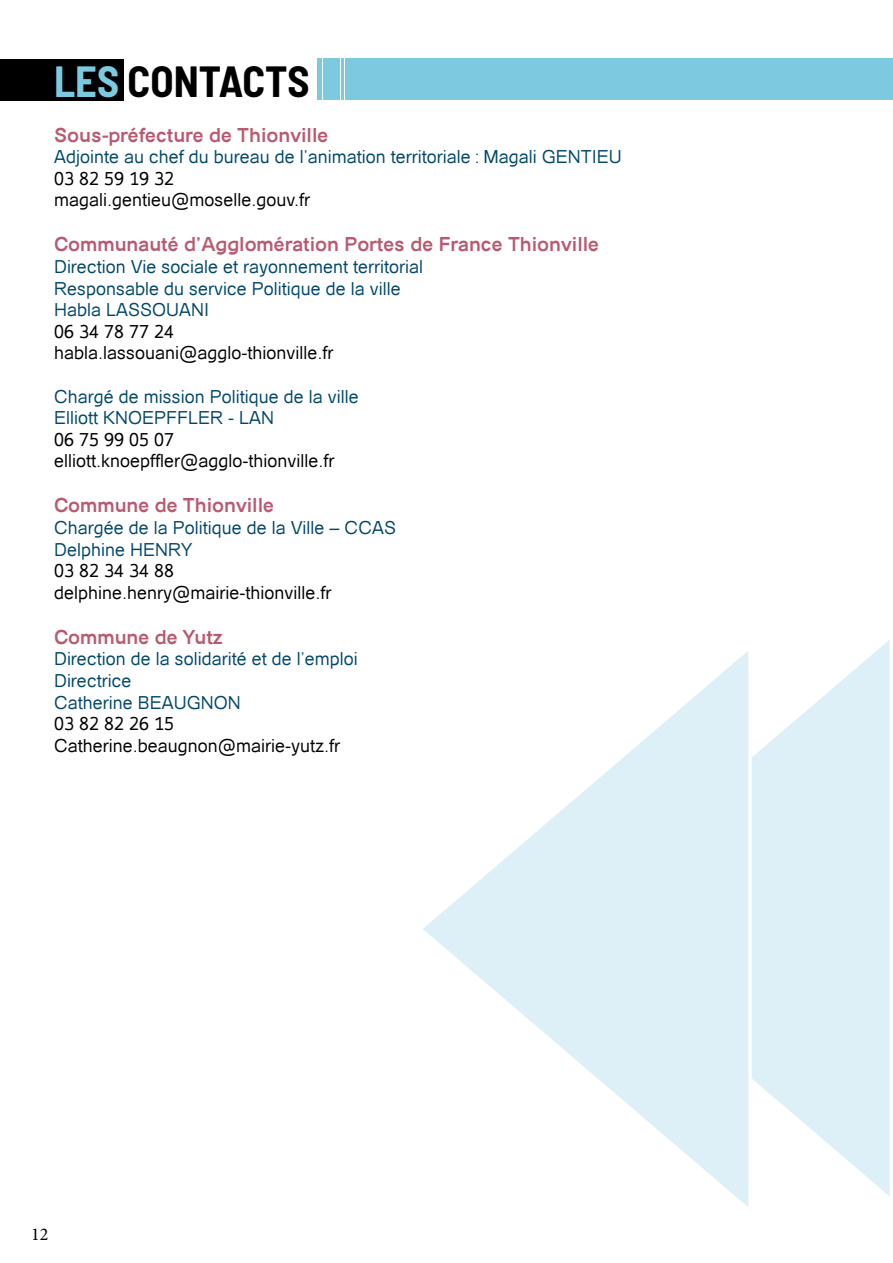
<style>
.page{position:relative;width:893px;height:1263px;background:#fff}
.page>*{position:absolute;margin:0;border:0;box-sizing:border-box;transform-origin:0 0}
.t1{font:700 semi-condensed 42.6px "Barlow";color:#000}
.t2{font:700 19.5px "Catriel";color:#b95a71}
.t3{font:18px/21.6px "Catriel";color:#00476b}
.t4{font:18px/21.6px "Catriel";color:#000}
.t5{font:18px "Minion Pro";color:#000}
.s1{color:#7bcadf}
</style>
<div class="page">
<div style="left:0;top:59px;width:123px;height:42px;background:#000"></div>
<div style="left:317px;top:58px;width:5px;height:42px;background:#7bcadf"></div>
<div style="left:323px;top:58px;width:17px;height:42px;background:#7bcadf"></div>
<hr style="left:341px;top:58px;width:3px;height:42px;background:#7bcadf">
<div style="left:345px;top:58px;width:548px;height:42px;background:#7bcadf"></div>
<svg style="left:423px;top:640px;width:467px;height:567px"></svg>
<h1 class="t1" style="left:54px;top:50px;width:257px"><span class="s1">LES</span> CONTACTS</h1>
<p class="t2" style="left:54px;top:123px;width:276px">Sous-préfecture de Thionville</p>
<p class="t3" style="left:54px;top:146px;width:569px">Adjointe au chef du bureau de l’animation territoriale : Magali GENTIEU</p>
<p class="t4" style="left:54px;top:168px;width:258px">03 82 59 19 32 magali.gentieu@moselle.gouv.fr</p>
<p class="t2" style="left:54px;top:233px;width:547px">Communauté d’Agglomération Portes de France Thionville</p>
<p class="t3" style="left:54px;top:256px;width:371px">Direction Vie sociale et rayonnement territorial<br>Responsable du service Politique de la ville<br>Habla LASSOUANI</p>
<p class="t4" style="left:54px;top:321px;width:281px">06 34 78 77 24 habla.lassouani@agglo-thionville.fr</p>
<p class="t3" style="left:54px;top:386px;width:306px">Chargé de mission Politique de la ville<br>Elliott KNOEPFFLER - LAN</p>
<p class="t4" style="left:54px;top:429px;width:282px">06 75 99 05 07 elliott.knoepffler@agglo-thionville.fr</p>
<p class="t2" style="left:54px;top:494px;width:221px">Commune de Thionville</p>
<p class="t3" style="left:54px;top:517px;width:344px">Chargée de la Politique de la Ville – CCAS<br>Delphine HENRY</p>
<p class="t4" style="left:54px;top:560px;width:279px">03 82 34 34 88 delphine.henry@mairie-thionville.fr</p>
<p class="t2" style="left:54px;top:625px;width:170px">Commune de Yutz</p>
<p class="t3" style="left:54px;top:648px;width:305px">Direction de la solidarité et de l’emploi<br>Directrice<br>Catherine BEAUGNON</p>
<p class="t4" style="left:54px;top:713px;width:288px">03 82 82 26 15<br>Catherine.beaugnon@mairie-yutz.fr</p>
<p class="t5" style="left:31px;top:1222px;width:19px">12</p>
</div>
